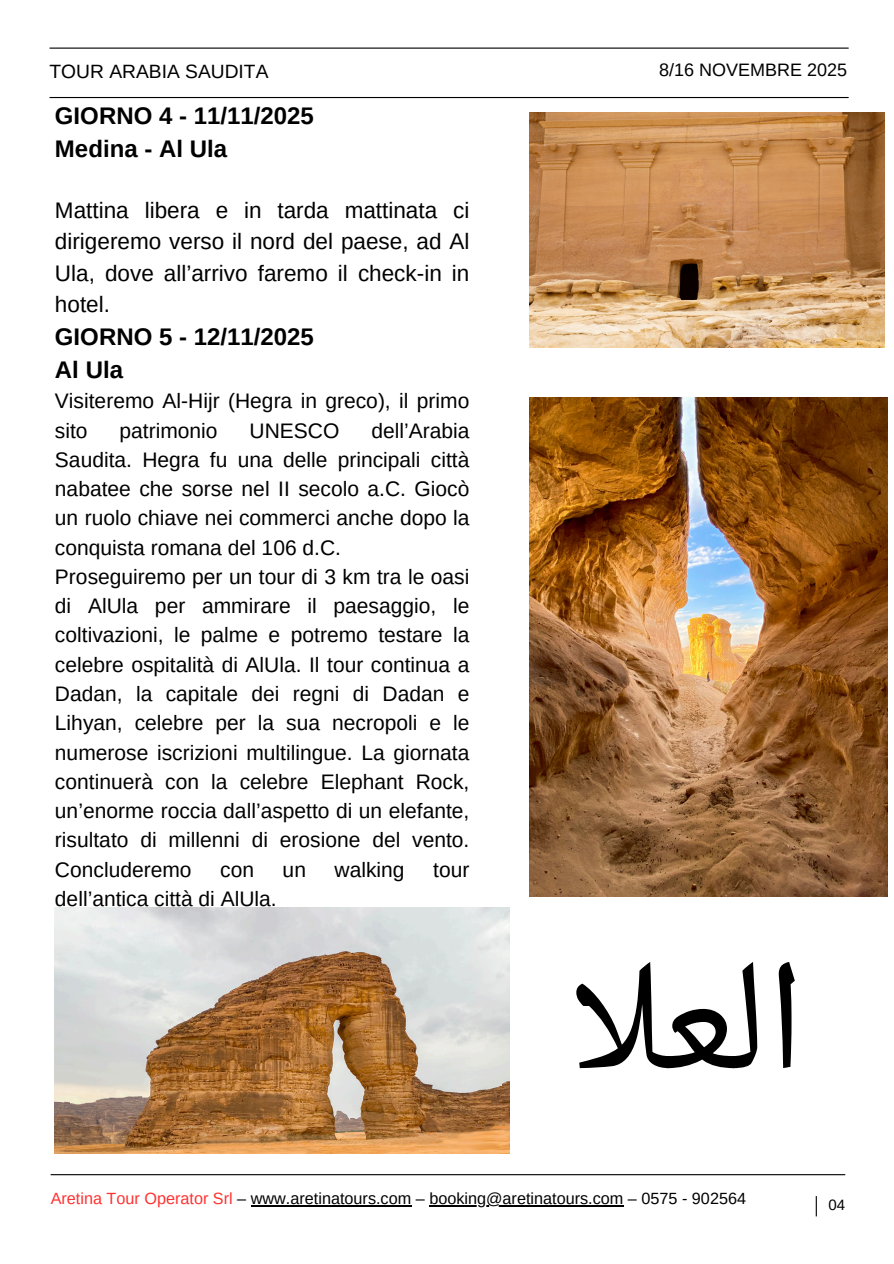
<style>
.page{position:relative;width:894px;height:1264px;background:#fff}
.page>*{position:absolute;margin:0;border:0;box-sizing:border-box;transform-origin:0 0}
.t1{font:158.25px "Noto Naskh Arabic";color:#000}
.t2{font:700 24px/32.7px "Arimo";color:#000}
.t3{font:22.5px/31.5px "Arimo";color:#000;text-align:justify}
.t4{font:21px/29.2px "Arimo";color:#000}
.t5{font:19.2px "Arimo";color:#000}
.t6{font:18px "Arimo";color:#000}
.t7{font:16.2px "Arimo";color:#000}
.t8{font:15px "Arimo";color:#000}
.s1{color:#ff3131}
</style>
<div class="page">
<hr style="left:51px;top:1174px;width:794px;height:1px;background:#000">
<hr style="left:49px;top:97px;width:799px;height:1px;background:#000">
<hr style="left:49px;top:48px;width:799px;height:1px;background:#000">
<svg style="left:815px;top:1196px;width:1px;height:20px"></svg>
<img style="left:529px;top:397px;width:358px;height:499px">
<img style="left:529px;top:113px;width:355px;height:235px">
<img style="left:55px;top:907px;width:454px;height:246px">
<hr style="left:251px;top:1205px;width:160px;height:1px;background:#000">
<hr style="left:429px;top:1205px;width:194px;height:1px;background:#000">
<h3 class="t5" style="left:49px;top:60px;width:220px">TOUR ARABIA SAUDITA</h3>
<h5 class="t6" style="left:659px;top:59px;width:189px">8/16 NOVEMBRE 2025</h5>
<p class="t2" style="left:55px;top:100px;width:260px">GIORNO 4 - 11/11/2025<br>Medina - Al Ula</p>
<h4 class="t3" style="left:55px;top:194px;width:416px">Mattina libera e in tarda mattinata ci dirigeremo verso il nord del paese, ad Al Ula, dove all’arrivo faremo il check-in in hotel.</h4>
<p class="t2" style="left:55px;top:320px;width:260px">GIORNO 5 - 12/11/2025<br>Al Ula</p>
<p class="t4" style="left:55px;top:386px;width:416px">Visiteremo Al-Hijr (Hegra in greco), il primo sito</p>
<p class="t4" style="left:55px;top:415px;width:416px;text-indent:316px">dell’Arabia Saudita. Hegra fu una delle principali città nabatee che sorse nel II secolo a.C. Giocò un ruolo chiave nei commerci anche dopo la conquista romana del 106 d.C.<br>Proseguiremo per un tour di 3 km tra le oasi di AlUla per ammirare il paesaggio, le coltivazioni, le palme e potremo testare la celebre ospitalità di AlUla. Il tour continua a Dadan, la capitale dei regni di Dadan e Lihyan, celebre per la sua necropoli e le numerose iscrizioni multilingue. La giornata continuerà con la celebre Elephant Rock, un’enorme roccia dall’aspetto di un elefante, risultato di millenni di erosione del vento.<br>Concluderemo</p>
<p class="t4" style="left:119px;top:415px;width:99px">patrimonio</p>
<p class="t4" style="left:249px;top:415px;width:91px">UNESCO</p>
<p class="t4" style="left:220px;top:854px;width:35px">con</p>
<p class="t4" style="left:282px;top:854px;width:25px">un</p>
<p class="t4" style="left:334px;top:854px;width:71px">walking</p>
<p class="t4" style="left:433px;top:854px;width:38px">tour</p>
<p class="t4" style="left:55px;top:883px;width:223px">dell’antica città di AlUla.</p>
<p class="t1" style="left:570px;top:920px;width:235px">ا ل الع</p>
<p class="t7" style="left:51px;top:1189px;width:696px"><span class="s1">Aretina Tour Operator Srl</span> – www.aretinatours.com – booking@aretinatours.com – 0575 - 902564</p>
<h6 class="t8" style="left:828px;top:1196px;width:18px">04</h6>
</div>
